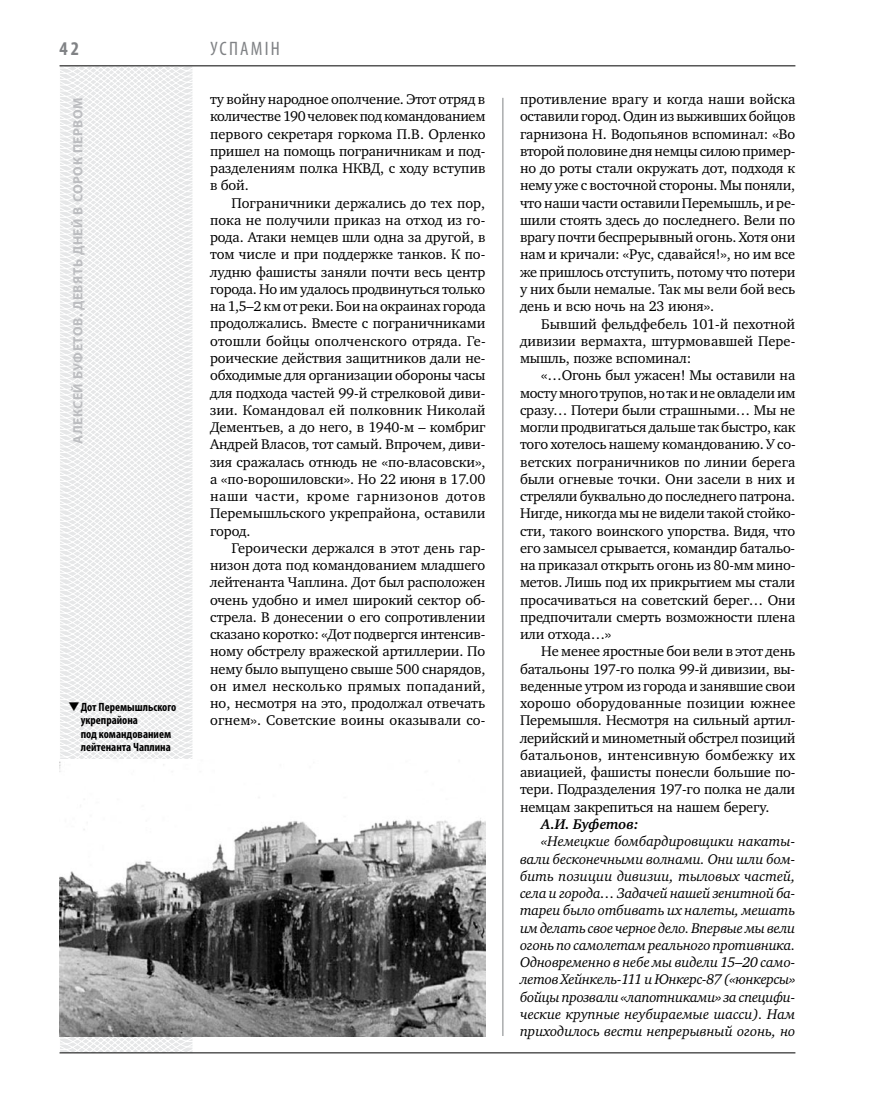
<style>
.page{position:relative;width:872px;height:1106px;background:#fff}
.page>*{position:absolute;margin:0;border:0;box-sizing:border-box;transform-origin:0 0}
.t1{font:condensed 19.5px "Myriad Pro";color:#808285}
.t2{font:700 condensed 19.5px "Myriad Pro";color:#808285}
.t3{font:14.4px/17.2px "Charter C";letter-spacing:-.005em;color:#000;text-align:justify}
.t4{font:italic 14.4px/17.2px "Charter C";letter-spacing:-.005em;color:#000;text-align:justify}
.t5{font:italic 700 14.4px "Charter C";letter-spacing:-.01em;color:#000}
.t6{font:700 13.5px "Myriad Pro";letter-spacing:.04em;color:#bcbdc0}
.t7{font:700 condensed 12px/13.5px "Myriad Pro";color:#000}
</style>
<div class="page">
<svg style="left:59px;top:65px;width:192px;height:989px"></svg>
<hr style="left:502px;top:98px;width:1px;height:938px;background:#808285">
<hr style="left:60px;top:1052px;width:735px;height:1px;background:#000">
<hr style="left:60px;top:65px;width:735px;height:1px;background:#000">
<img style="left:60px;top:760px;width:425px;height:276px">
<svg style="left:80px;top:711px;width:12px;height:1px"></svg>
<h1 class="t2" style="left:60px;top:37px;width:21px">42</h1>
<p class="t6" style="left:69px;top:444px;width:348px;rotate:-90deg">Алексей БУФЕТОВ. Девять дней в сорок первом</p>
<p class="t7" style="left:81px;top:700px;width:97px;text-indent:-13px">❑Дот Перемышльского укрепрайона<br>под командованием лейтенанта Чаплина</p>
<h1 class="t1" style="left:210px;top:37px;width:71px">Успамін</h1>
<p class="t3" style="left:210px;top:91px;width:277px">ту войну народное ополчение. Этот отряд в количестве 190 человек под командованием первого секретаря горкома П.В. Орленко пришел на помощь пограничникам и под&shy;разделениям полка НКВД, с ходу вступив в бой.</p>
<p class="t3" style="left:210px;top:194px;width:277px;text-indent:21px">Пограничники держались до тех пор, пока не получили приказ на отход из го&shy;рода. Атаки немцев шли одна за другой, в том числе и при поддержке танков. К по&shy;лудню фашисты заняли почти весь центр города. Но им удалось продвинуться только на 1,5–2 км от реки. Бои на окраинах города продолжались. Вместе с пограничниками отошли бойцы ополченского отряда. Ге&shy;роические действия защитников дали не&shy;обходимые для организации обороны часы для подхода частей 99-й стрелковой диви&shy;зии. Командовал ей полковник Николай Дементьев, а до него, в 1940-м – комбриг Андрей Власов, тот самый. Впрочем, диви&shy;зия сражалась отнюдь не «по-власовски», а «по-ворошиловски». Но 22 июня в 17.00 наши части, кроме гарнизонов дотов Перемышльского укрепрайона, оставили город.</p>
<p class="t3" style="left:210px;top:539px;width:277px;text-indent:21px">Героически держался в этот день гар&shy;низон дота под командованием младшего лейтенанта Чаплина. Дот был расположен очень удобно и имел широкий сектор об&shy;стрела. В донесении о его сопротивлении сказано коротко: «Дот подвергся интенсив&shy;ному обстрелу вражеской артиллерии. По нему было выпущено свыше 500 снарядов, он имел несколько прямых попаданий, но, несмотря на это, продолжал отвечать огнем». Советские воины оказывали со-</p>
<p class="t3" style="left:520px;top:91px;width:277px">противление врагу и когда наши войска оставили город. Один из выживших бойцов гарнизона Н. Водопьянов вспоминал: «Во второй половине дня немцы силою пример&shy;но до роты стали окружать дот, подходя к нему уже с восточной стороны. Мы поняли, что наши части оставили Перемышль, и ре&shy;шили стоять здесь до последнего. Вели по врагу почти беспрерывный огонь. Хотя они нам и кричали: «Рус, сдавайся!», но им все же пришлось отступить, потому что потери у них были немалые. Так мы вели бой весь день и всю ночь на 23 июня».</p>
<p class="t3" style="left:520px;top:315px;width:277px;text-indent:21px">Бывший фельдфебель 101-й пехотной дивизии вермахта, штурмовавшей Пере&shy;мышль, позже вспоминал:</p>
<p class="t3" style="left:520px;top:367px;width:277px;text-indent:21px">«…Огонь был ужасен! Мы оставили на мосту много трупов, но так и не овладели им сразу… Потери были страшными… Мы не могли продвигаться дальше так быстро, как того хотелось нашему командованию. У со&shy;ветских пограничников по линии берега были огневые точки. Они засели в них и стреляли буквально до последнего патрона.<br>Нигде, никогда мы не видели такой стойко&shy;сти, такого воинского упорства. Видя, что его замысел срывается, командир батальо&shy;на приказал открыть огонь из 80-мм мино&shy;метов. Лишь под их прикрытием мы стали просачиваться на советский берег… Они предпочитали смерть возможности плена или отхода…»</p>
<p class="t3" style="left:520px;top:643px;width:277px;text-indent:21px">Не менее яростные бои вели в этот день батальоны 197-го полка 99-й дивизии, вы&shy;веденные утром из города и занявшие свои хорошо оборудованные позиции южнее Перемышля. Несмотря на сильный артил&shy;лерийский и минометный обстрел позиций батальонов, интенсивную бомбежку их авиацией, фашисты понесли большие по&shy;тери. Подразделения 197-го полка не дали немцам закрепиться на нашем берегу.</p>
<p class="t5" style="left:541px;top:816px;width:99px">А.И. Буфетов:</p>
<p class="t4" style="left:520px;top:833px;width:277px;text-indent:21px">«Немецкие бомбардировщики накаты&shy;вали бесконечными волнами. Они шли бом&shy;бить позиции дивизии, тыловых частей, села и города… Задачей нашей зенитной ба&shy;тареи было отбивать их налеты, мешать им делать свое черное дело. Впервые мы вели огонь по самолетам реального противника.<br>Одновременно в небе мы видели 15–20 само&shy;летов Хейнкель-111 и Юнкерс-87 («юнкерсы» бойцы прозвали «лапотниками» за специфи&shy;ческие крупные неубираемые шасси). Нам приходилось вести непрерывный огонь, но</p>
</div>
